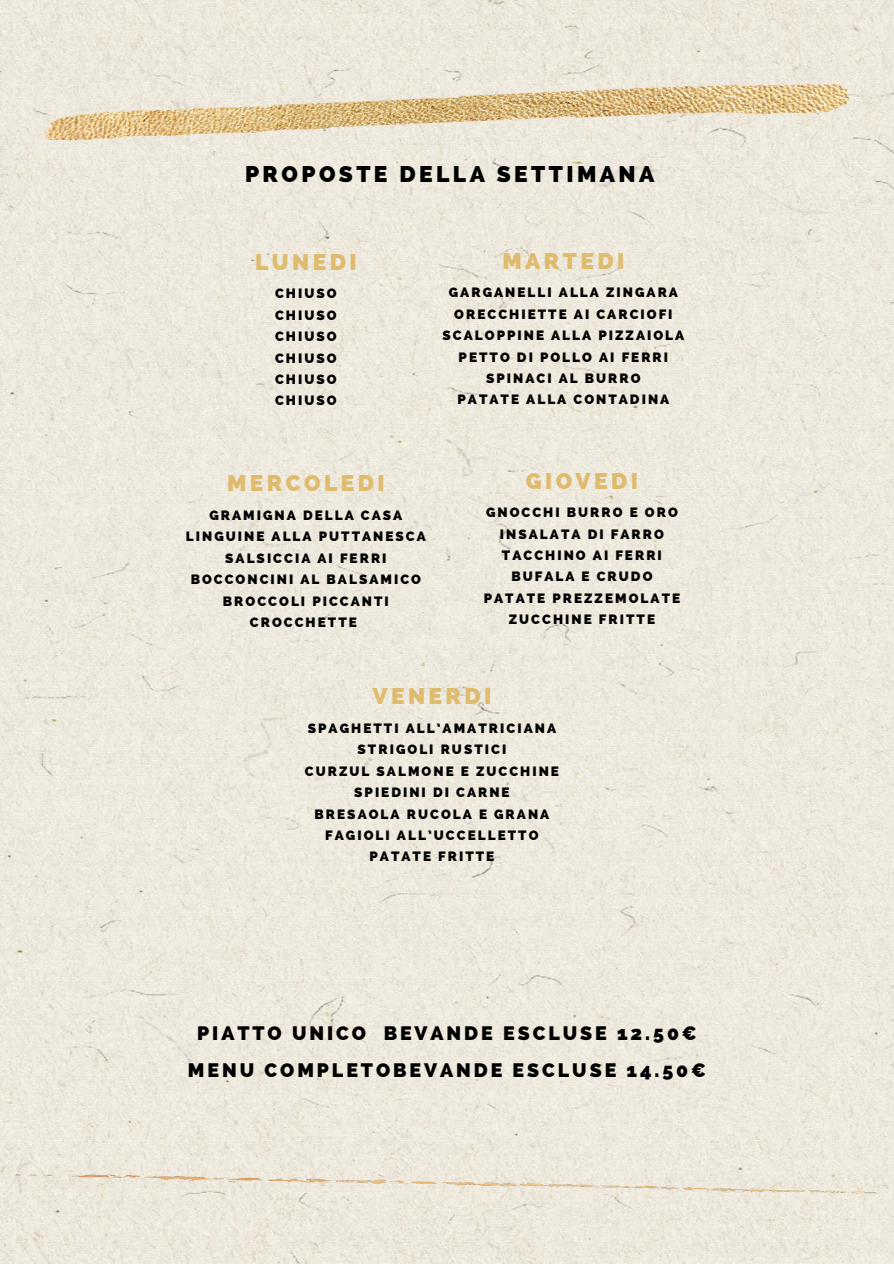
<style>
.page{position:relative;width:894px;height:1264px;background:#fff}
.page>*{position:absolute;margin:0;border:0;box-sizing:border-box;transform-origin:0 0}
.t1{font:800 22.65px "Raleway";letter-spacing:.15em;color:#dfbb6e}
.t2{font:800 22.65px "Raleway";letter-spacing:.15em;color:#000}
.t3{font:800 19.5px "Raleway";letter-spacing:.15em;color:#000}
.t4{font:800 13.5px "Raleway";letter-spacing:.15em;color:#000}
</style>
<div class="page">
<img style="left:0;top:0;width:893px;height:1263px">
<img style="left:45px;top:85px;width:803px;height:54px">
<img style="left:16px;top:1174px;width:862px;height:19px">
<p class="t2" style="left:245px;top:161px;width:410px">PROPOSTE DELLA SETTIMANA</p>
<h1 class="t1" style="left:255px;top:248px;width:103px">LUNEDI</h1>
<h1 class="t4" style="left:275px;top:286px;width:63px">CHIUSO</h1>
<p class="t4" style="left:275px;top:307px;width:63px">CHIUSO</p>
<p class="t4" style="left:275px;top:328px;width:63px">CHIUSO</p>
<p class="t4" style="left:275px;top:350px;width:63px">CHIUSO</p>
<p class="t4" style="left:275px;top:371px;width:63px">CHIUSO</p>
<p class="t4" style="left:275px;top:392px;width:63px">CHIUSO</p>
<p class="t1" style="left:502px;top:247px;width:123px">MARTEDI</p>
<h1 class="t4" style="left:448px;top:284px;width:231px">GARGANELLI ALLA ZINGARA</h1>
<p class="t4" style="left:454px;top:306px;width:220px">ORECCHIETTE AI CARCIOFI</p>
<p class="t4" style="left:442px;top:327px;width:243px">SCALOPPINE ALLA PIZZAIOLA</p>
<p class="t4" style="left:458px;top:349px;width:211px">PETTO DI POLLO AI FERRI</p>
<p class="t4" style="left:486px;top:370px;width:156px">SPINACI AL BURRO</p>
<p class="t4" style="left:457px;top:391px;width:213px">PATATE ALLA CONTADINA</p>
<p class="t1" style="left:227px;top:470px;width:159px">MERCOLEDI</p>
<h1 class="t4" style="left:209px;top:507px;width:194px">GRAMIGNA DELLA CASA</h1>
<p class="t4" style="left:186px;top:528px;width:241px">LINGUINE ALLA PUTTANESCA</p>
<p class="t4" style="left:225px;top:550px;width:163px">SALSICCIA AI FERRI</p>
<p class="t4" style="left:191px;top:571px;width:232px">BOCCONCINI AL BALSAMICO</p>
<p class="t4" style="left:223px;top:593px;width:167px">BROCCOLI PICCANTI</p>
<p class="t4" style="left:250px;top:614px;width:108px">CROCCHETTE</p>
<p class="t1" style="left:525px;top:467px;width:114px">GIOVEDI</p>
<h1 class="t4" style="left:486px;top:504px;width:193px">GNOCCHI BURRO E ORO</h1>
<p class="t4" style="left:500px;top:526px;width:165px">INSALATA DI FARRO</p>
<p class="t4" style="left:502px;top:547px;width:161px">TACCHINO AI FERRI</p>
<p class="t4" style="left:511px;top:569px;width:143px">BUFALA E CRUDO</p>
<p class="t4" style="left:483px;top:590px;width:198px">PATATE PREZZEMOLATE</p>
<p class="t4" style="left:508px;top:611px;width:148px">ZUCCHINE FRITTE</p>
<p class="t1" style="left:372px;top:683px;width:120px">VENERDI</p>
<h1 class="t4" style="left:308px;top:720px;width:250px">SPAGHETTI ALL’AMATRICIANA</h1>
<p class="t4" style="left:357px;top:741px;width:150px">STRIGOLI RUSTICI</p>
<p class="t4" style="left:305px;top:763px;width:255px">CURZUL SALMONE E ZUCCHINE</p>
<p class="t4" style="left:354px;top:784px;width:157px">SPIEDINI DI CARNE</p>
<p class="t4" style="left:314px;top:806px;width:236px">BRESAOLA RUCOLA E GRANA</p>
<p class="t4" style="left:325px;top:827px;width:215px">FAGIOLI ALL’UCCELLETTO</p>
<p class="t4" style="left:369px;top:848px;width:126px">PATATE FRITTE</p>
<p class="t3" style="left:197px;top:1021px;width:501px">PIATTO UNICO BEVANDE ESCLUSE 12.50€</p>
<h2 class="t3" style="left:188px;top:1058px;width:519px">MENU COMPLETOBEVANDE ESCLUSE 14.50€</h2>
</div>
